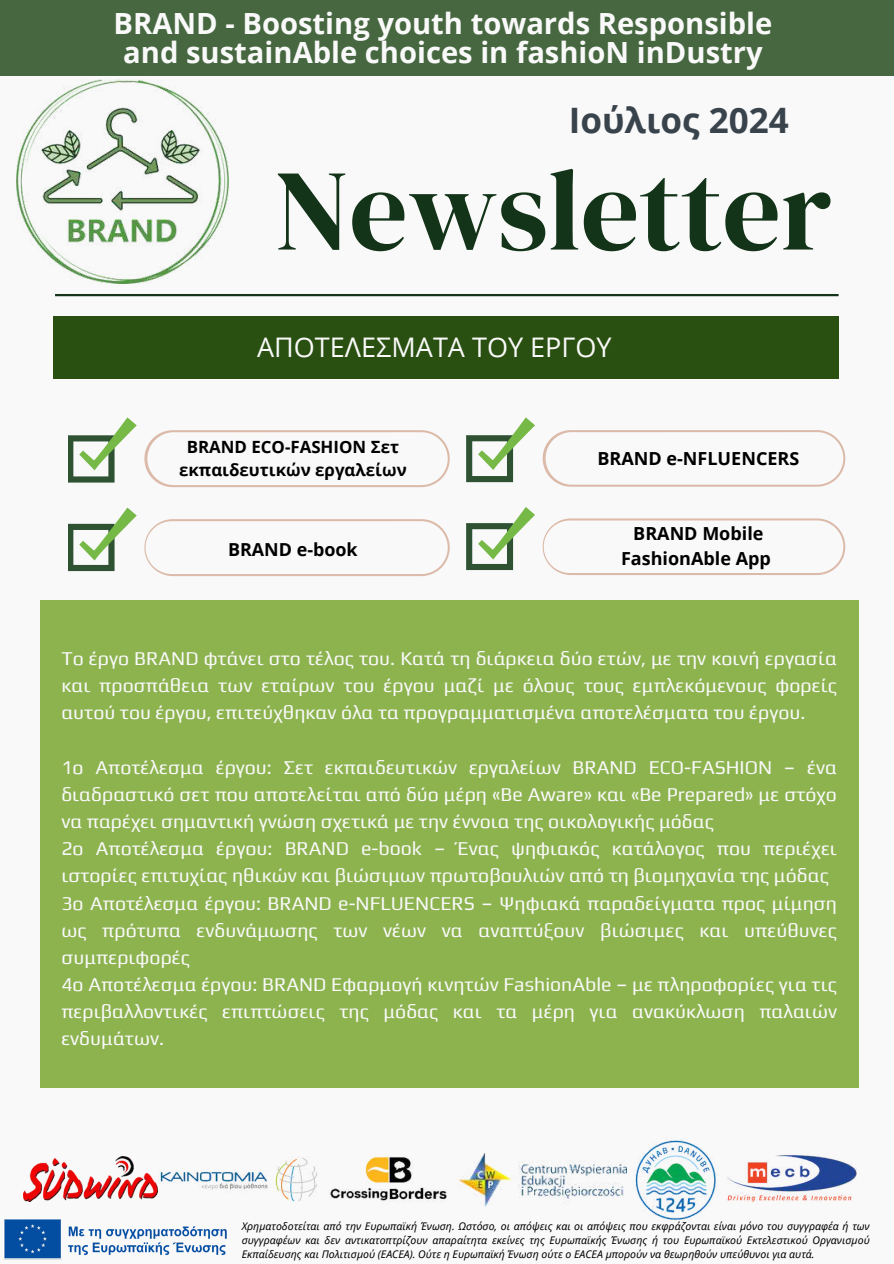
<style>
.page{position:relative;width:894px;height:1264px;background:#fff}
.page>*{position:absolute;margin:0;border:0;box-sizing:border-box;transform-origin:0 0}
.t1{font:115.05px "DM Serif Display";color:#14341a}
.t2{font:700 34.95px "Open Sans";color:#39434c}
.t3{font:700 29.1px/29.2px "Open Sans";color:#f9f9f9;text-align:center}
.t4{font:27px "Open Sans";color:#f9f9f9}
.t5{font:19.5px/27.2px "Play";color:#f9f9f9;text-align:justify}
.t6{font:700 18px/24.8px "Open Sans";color:#000;text-align:center}
.t7{font:700 17.85px "Open Sans";color:#000}
.t8{font:700 16.8px/22.5px "Open Sans";color:#000;text-align:center}
.t9{font:italic 10.5px/14px "Noto Sans";color:#000;text-align:justify}
</style>
<div class="page">
<div style="left:0;top:0;width:893px;height:1263px;background:#f9f9f9"></div>
<div style="left:0;top:0;width:893px;height:76px;background:#466740"></div>
<div style="left:53px;top:317px;width:785px;height:62px;background:#295010"></div>
<hr style="left:55px;top:294px;width:783px;height:2px;background:#14341a">
<img style="left:16px;top:80px;width:213px;height:203px">
<img style="left:23px;top:1156px;width:295px;height:45px">
<img style="left:330px;top:1157px;width:117px;height:44px">
<img style="left:458px;top:1153px;width:168px;height:53px">
<img style="left:635px;top:1140px;width:81px;height:80px">
<img style="left:727px;top:1155px;width:129px;height:47px">
<div style="left:40px;top:600px;width:818px;height:487px;background:#8db34f"></div>
<svg style="left:69px;top:417px;width:68px;height:65px"></svg>
<svg style="left:69px;top:507px;width:68px;height:64px"></svg>
<svg style="left:144px;top:430px;width:305px;height:57px"></svg>
<svg style="left:144px;top:519px;width:305px;height:57px"></svg>
<svg style="left:466px;top:417px;width:69px;height:65px"></svg>
<svg style="left:466px;top:507px;width:69px;height:63px"></svg>
<svg style="left:542px;top:430px;width:303px;height:56px"></svg>
<svg style="left:542px;top:518px;width:303px;height:57px"></svg>
<img style="left:3px;top:1219px;width:224px;height:41px">
<h3 class="t3" style="left:114px;top:8px;width:660px">BRAND - Boosting youth towards Responsible and sustainAble choices in fashioN inDustry</h3>
<h2 class="t2" style="left:568px;top:95px;width:221px">Ιούλιος 2024</h2>
<h1 class="t1" style="left:274px;top:144px;width:559px">Newsletter</h1>
<h3 class="t4" style="left:257px;top:328px;width:356px">ΑΠΟΤΕΛΕΣΜΑΤΑ ΤΟΥ ΕΡΓΟΥ</h3>
<p class="t8" style="left:179px;top:435px;width:229px">BRAND ECO-FASHION Σετ εκπαιδευτικών εργαλείων</p>
<p class="t7" style="left:228px;top:537px;width:131px">BRAND e-book</p>
<p class="t6" style="left:597px;top:445px;width:203px">BRAND e-NFLUENCERS</p>
<p class="t6" style="left:621px;top:520px;width:151px">BRAND Mobile<br>FashionAble App</p>
<p class="t5" style="left:61px;top:643px;width:777px">Το έργο BRAND φτάνει στο τέλος του. Κατά τη διάρκεια δύο ετών, με την κοινή εργασία και προσπάθεια των εταίρων του έργου μαζί με όλους τους εμπλεκόμενους φορείς αυτού του έργου, επιτεύχθηκαν όλα τα προγραμματισμένα αποτελέσματα του έργου.</p>
<p class="t5" style="left:61px;top:752px;width:777px;text-align:left">1ο Αποτέλεσμα έργου: Σετ εκπαιδευτικών εργαλείων BRAND ECO-FASHION – ένα διαδραστικό σετ που αποτελείται από δύο μέρη «Be Aware» και «Be Prepared» με στόχο να παρέχει σημαντική γνώση σχετικά με την έννοια της οικολογικής μόδας<br>2ο Αποτέλεσμα έργου: BRAND e-book – Ένας ψηφιακός κατάλογος που περιέχει ιστορίες επιτυχίας ηθικών και βιώσιμων πρωτοβουλιών από τη βιομηχανία της μόδας 3ο Αποτέλεσμα έργου: BRAND e-NFLUENCERS – Ψηφιακά παραδείγματα προς μίμηση ως πρότυπα ενδυνάμωσης των νέων να αναπτύξουν βιώσιμες και υπεύθυνες συμπεριφορές<br>4ο Αποτέλεσμα έργου: BRAND Εφαρμογή κινητών FashionAble – με πληροφορίες για τις περιβαλλοντικές επιπτώσεις της μόδας και τα μέρη για ανακύκλωση παλαιών ενδυμάτων.</p>
<p class="t9" style="left:242px;top:1218px;width:629px">Χρηματοδοτείται από την Ευρωπαϊκή Ένωση. Ωστόσο, οι απόψεις και οι απόψεις που εκφράζονται είναι μόνο του συγγραφέα ή των συγγραφέων και δεν αντικατοπτρίζουν απαραίτητα εκείνες της Ευρωπαϊκής Ένωσης ή του Ευρωπαϊκού Εκτελεστικού Οργανισμού Εκπαίδευσης και Πολιτισμού (EACEA). Ούτε η Ευρωπαϊκή Ένωση ούτε ο EACEA μπορούν να θεωρηθούν υπεύθυνοι για αυτά.</p>
</div>
